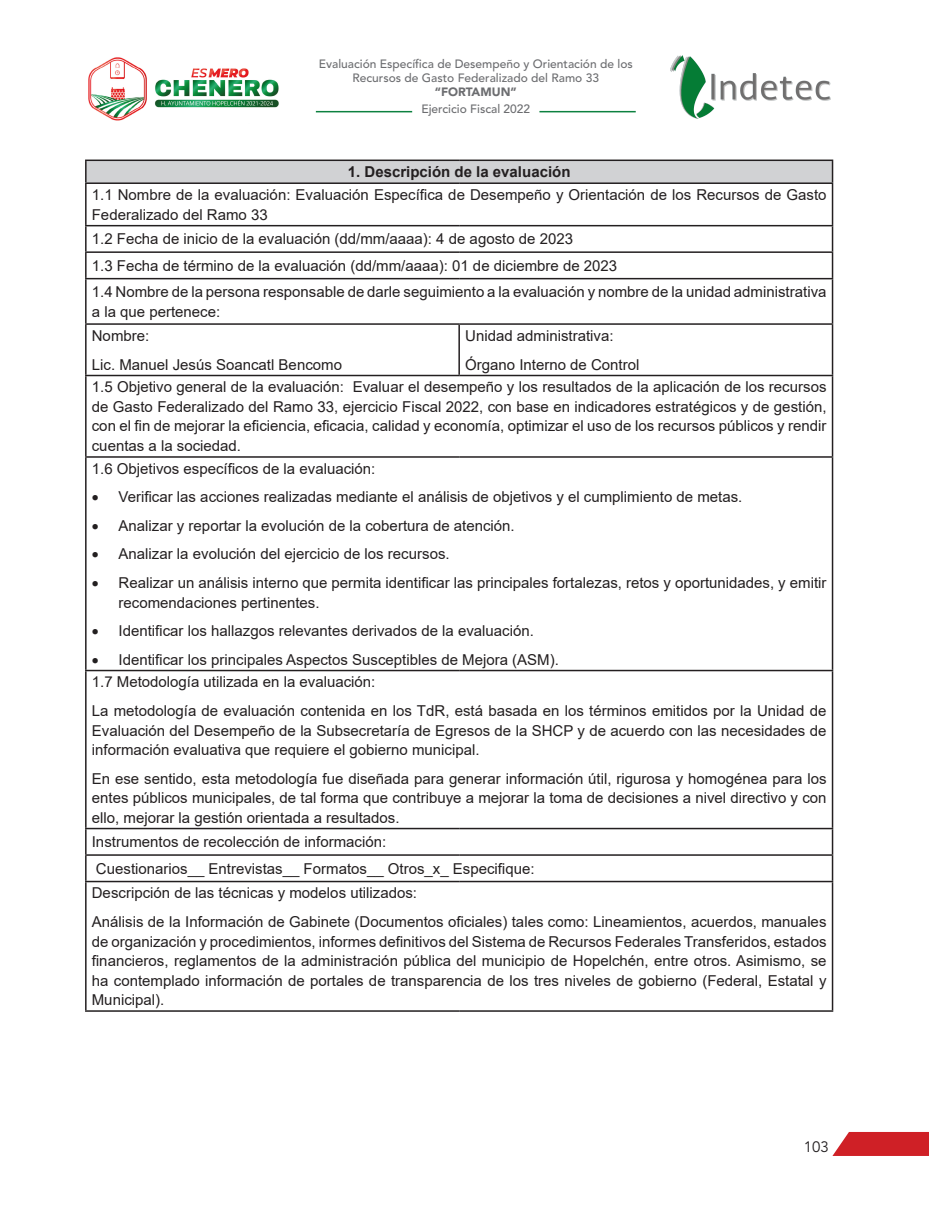
<style>
.page{position:relative;width:929px;height:1210px;background:#fff}
.page>*{position:absolute;margin:0;border:0;box-sizing:border-box;transform-origin:0 0}
.List_Paragraph{font:15px/19.5px "Arial";color:#231f20;text-align:justify}
.t1{font:700 15px "Arial";color:#231f20}
.t2{font:15px "Avenir";color:#231f20}
.t3{font:500 12px/14.4px "Avenir LT Std";color:#6c6d70;text-align:center}
.t4{font:900 12px "Avenir";color:#6c6d70}
</style>
<div class="page">
<img style="left:88px;top:57px;width:191px;height:64px">
<img style="left:671px;top:55px;width:159px;height:64px">
<hr style="left:316px;top:111px;width:96px;height:1px;background:#0d8140">
<hr style="left:539px;top:111px;width:97px;height:1px;background:#0d8140">
<svg style="left:833px;top:1132px;width:96px;height:23px;background:#d33238"></svg>
<div style="left:86px;top:160px;width:746px;height:23px;background:#d1d2d4"></div>
<svg style="left:87px;top:224px;width:744px;height:659px"></svg>
<hr style="left:85px;top:159px;width:374px;height:2px;background:#231f20">
<hr style="left:85px;top:161px;width:2px;height:21px;background:#231f20">
<hr style="left:459px;top:159px;width:374px;height:2px;background:#231f20">
<hr style="left:831px;top:161px;width:2px;height:21px;background:#231f20">
<hr style="left:85px;top:182px;width:374px;height:2px;background:#231f20">
<hr style="left:85px;top:184px;width:2px;height:41px;background:#231f20">
<hr style="left:459px;top:182px;width:374px;height:2px;background:#231f20">
<hr style="left:831px;top:184px;width:2px;height:41px;background:#231f20">
<hr style="left:85px;top:225px;width:374px;height:1px;background:#231f20">
<hr style="left:85px;top:226px;width:2px;height:25px;background:#231f20">
<hr style="left:459px;top:225px;width:374px;height:1px;background:#231f20">
<hr style="left:831px;top:226px;width:2px;height:25px;background:#231f20">
<hr style="left:85px;top:251px;width:374px;height:2px;background:#231f20">
<hr style="left:85px;top:253px;width:2px;height:25px;background:#231f20">
<hr style="left:459px;top:251px;width:374px;height:2px;background:#231f20">
<hr style="left:831px;top:253px;width:2px;height:25px;background:#231f20">
<hr style="left:85px;top:278px;width:374px;height:1px;background:#231f20">
<hr style="left:85px;top:279px;width:2px;height:44px;background:#231f20">
<hr style="left:459px;top:278px;width:374px;height:1px;background:#231f20">
<hr style="left:831px;top:279px;width:2px;height:44px;background:#231f20">
<hr style="left:85px;top:323px;width:374px;height:2px;background:#231f20">
<hr style="left:85px;top:325px;width:2px;height:50px;background:#231f20">
<hr style="left:459px;top:323px;width:374px;height:2px;background:#231f20">
<hr style="left:458px;top:325px;width:2px;height:50px;background:#231f20">
<hr style="left:831px;top:325px;width:2px;height:50px;background:#231f20">
<hr style="left:85px;top:375px;width:374px;height:1px;background:#231f20">
<hr style="left:85px;top:376px;width:2px;height:80px;background:#231f20">
<hr style="left:459px;top:375px;width:374px;height:1px;background:#231f20">
<hr style="left:831px;top:376px;width:2px;height:80px;background:#231f20">
<hr style="left:85px;top:456px;width:374px;height:1px;background:#231f20">
<hr style="left:85px;top:457px;width:2px;height:212px;background:#231f20">
<hr style="left:459px;top:456px;width:374px;height:1px;background:#231f20">
<hr style="left:831px;top:457px;width:2px;height:212px;background:#231f20">
<hr style="left:85px;top:669px;width:374px;height:2px;background:#231f20">
<hr style="left:85px;top:671px;width:2px;height:156px;background:#231f20">
<hr style="left:459px;top:669px;width:374px;height:2px;background:#231f20">
<hr style="left:831px;top:671px;width:2px;height:156px;background:#231f20">
<hr style="left:85px;top:827px;width:374px;height:2px;background:#231f20">
<hr style="left:85px;top:829px;width:2px;height:25px;background:#231f20">
<hr style="left:459px;top:827px;width:374px;height:2px;background:#231f20">
<hr style="left:831px;top:829px;width:2px;height:25px;background:#231f20">
<hr style="left:85px;top:854px;width:374px;height:1px;background:#231f20">
<hr style="left:85px;top:855px;width:2px;height:25px;background:#231f20">
<hr style="left:459px;top:854px;width:374px;height:1px;background:#231f20">
<hr style="left:831px;top:855px;width:2px;height:25px;background:#231f20">
<hr style="left:85px;top:880px;width:374px;height:2px;background:#231f20">
<hr style="left:85px;top:882px;width:2px;height:128px;background:#231f20">
<hr style="left:459px;top:880px;width:374px;height:2px;background:#231f20">
<hr style="left:831px;top:882px;width:2px;height:128px;background:#231f20">
<hr style="left:85px;top:1010px;width:374px;height:1px;background:#231f20">
<hr style="left:459px;top:1010px;width:374px;height:1px;background:#231f20">
<p class="t3" style="left:319px;top:56px;width:315px">Evaluación Específica de Desempeño y Orientación de los<br>Recursos de Gasto Federalizado del Ramo 33</p>
<p class="t4" style="left:435px;top:83px;width:83px">“FORTAMUN”</p>
<p class="t3" style="left:421px;top:101px;width:110px">Ejercicio Fiscal 2022</p>
<p class="t1" style="left:348px;top:161px;width:224px">1. Descripción de la evaluación</p>
<p class="List_Paragraph" style="left:92px;top:185px;width:736px">1.1 Nombre de la evaluación: Evaluación Específica de Desempeño y Orientación de los Recursos de Gasto<br>Federalizado del Ramo 33</p>
<p class="List_Paragraph" style="left:92px;top:229px;width:483px">1.2 Fecha de inicio de la evaluación (dd/mm/aaaa): 4 de agosto de 2023</p>
<p class="List_Paragraph" style="left:92px;top:256px;width:527px">1.3 Fecha de término de la evaluación (dd/mm/aaaa): 01 de diciembre de 2023</p>
<p class="List_Paragraph" style="left:92px;top:282px;width:736px">1.4 Nombre de la persona responsable de darle seguimiento a la evaluación y nombre de la unidad administrativa a la que pertenece:</p>
<p class="List_Paragraph" style="left:92px;top:326px;width:59px">Nombre:</p>
<p class="List_Paragraph" style="left:92px;top:354px;width:252px">Lic. Manuel Jesús Soancatl Bencomo</p>
<p class="List_Paragraph" style="left:465px;top:326px;width:150px">Unidad administrativa:</p>
<p class="List_Paragraph" style="left:465px;top:354px;width:176px">Órgano Interno de Control</p>
<p class="List_Paragraph" style="left:92px;top:377px;width:736px">1.5 Objetivo general de la evaluación: Evaluar el desempeño y los resultados de la aplicación de los recursos de Gasto Federalizado del Ramo 33, ejercicio Fiscal 2022, con base en indicadores estratégicos y de gestión, con el fin de mejorar la eficiencia, eficacia, calidad y economía, optimizar el uso de los recursos públicos y rendir cuentas a la sociedad.</p>
<p class="List_Paragraph" style="left:92px;top:459px;width:285px">1.6 Objetivos específicos de la evaluación:</p>
<p class="List_Paragraph" style="left:92px;top:487px;width:652px">• Verificar las acciones realizadas mediante el análisis de objetivos y el cumplimiento de metas.</p>
<p class="List_Paragraph" style="left:92px;top:516px;width:424px">• Analizar y reportar la evolución de la cobertura de atención.</p>
<p class="List_Paragraph" style="left:92px;top:544px;width:359px">• Analizar la evolución del ejercicio de los recursos.</p>
<p class="List_Paragraph" style="left:119px;top:573px;width:709px;text-indent:-27px">• Realizar un análisis interno que permita identificar las principales fortalezas, retos y oportunidades, y emitir recomendaciones pertinentes.</p>
<p class="List_Paragraph" style="left:92px;top:621px;width:443px">• Identificar los hallazgos relevantes derivados de la evaluación.</p>
<p class="List_Paragraph" style="left:92px;top:649px;width:468px">• Identificar los principales Aspectos Susceptibles de Mejora (ASM).</p>
<p class="List_Paragraph" style="left:92px;top:672px;width:285px">1.7 Metodología utilizada en la evaluación:</p>
<p class="List_Paragraph" style="left:92px;top:700px;width:736px">La metodología de evaluación contenida en los TdR, está basada en los términos emitidos por la Unidad de Evaluación del Desempeño de la Subsecretaría de Egresos de la SHCP y de acuerdo con las necesidades de información evaluativa que requiere el gobierno municipal.</p>
<p class="List_Paragraph" style="left:92px;top:768px;width:736px">En ese sentido, esta metodología fue diseñada para generar información útil, rigurosa y homogénea para los entes públicos municipales, de tal forma que contribuye a mejorar la toma de decisiones a nivel directivo y con ello, mejorar la gestión orientada a resultados.</p>
<p class="List_Paragraph" style="left:92px;top:832px;width:296px">Instrumentos de recolección de información:</p>
<p class="List_Paragraph" style="left:96px;top:858px;width:440px">Cuestionarios__ Entrevistas__ Formatos__ Otros_x_ Especifique:</p>
<p class="List_Paragraph" style="left:92px;top:883px;width:327px">Descripción de las técnicas y modelos utilizados:</p>
<p class="List_Paragraph" style="left:92px;top:911px;width:736px">Análisis de la Información de Gabinete (Documentos oficiales) tales como: Lineamientos, acuerdos, manuales de organización y procedimientos, informes definitivos del Sistema de Recursos Federales Transferidos, estados financieros, reglamentos de la administración pública del municipio de Hopelchén, entre otros. Asimismo, se ha contemplado información de portales de transparencia de los tres niveles de gobierno (Federal, Estatal y Municipal).</p>
<p class="t2" style="left:803px;top:1135px;width:27px">103</p>
</div>
